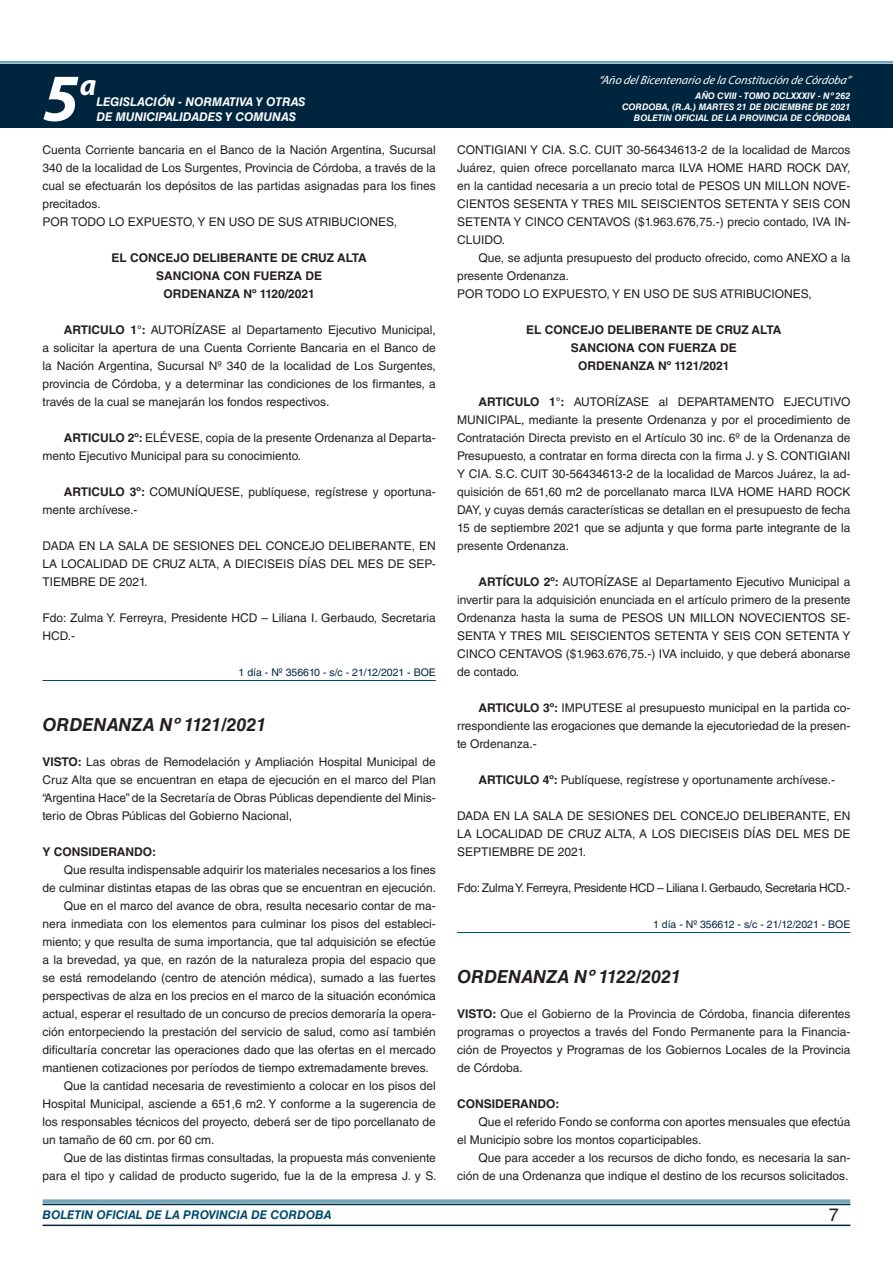
<style>
.page{position:relative;width:893px;height:1263px;background:#fff}
.page>*{position:absolute;margin:0;border:0;box-sizing:border-box;transform-origin:0 0}
.t1{font:italic 700 67.5px "Myriad Pro";color:#fff}
.t2{font:italic 700 30px "Myriad Pro";color:#fff}
.t3{font:italic 700 18px "Helvetica LT Std";color:#231f20}
.t4{font:18px "Helvetica LT Std";color:#231f20}
.t5{font:12px/18px "Helvetica LT Std";color:#231f20;text-align:justify}
.t6{font:700 12px/18px "Helvetica LT Std";color:#231f20;text-align:center}
.t7{font:12px "Helvetica LT Std";letter-spacing:-.025em;color:#231f20}
.t8{font:italic 700 12px "Helvetica LT Std";color:#fff}
.t9{font:italic 12px "Myriad Pro";color:#fff}
.t10{font:italic 700 12px "Helvetica LT Std";color:#004b6c}
.t11{font:10.5px "Helvetica LT Std";color:#00263f}
.t12{font:italic 700 9px/10.8px "Helvetica LT Std";color:#fff;text-align:right}
.s1{font-weight:700}
</style>
<div class="page">
<div style="left:0;top:61px;width:893px;height:6px;background:#fff;opacity:.75"></div>
<div style="left:0;top:64px;width:893px;height:64px;background:#00263f"></div>
<hr style="left:43px;top:1224px;width:807px;height:2px;background:#00263f">
<div style="left:42px;top:1198px;width:809px;height:8px;background:#fff;opacity:.75"></div>
<hr style="left:43px;top:680px;width:393px;height:1px;background:#004b6c">
<hr style="left:457px;top:932px;width:393px;height:1px;background:#004b6c">
<h1 class="t1" style="left:43px;top:54px;width:38px">5</h1>
<h2 class="t2" style="left:80px;top:66px;width:18px">a</h2>
<p class="t8" style="left:96px;top:95px;width:211px">LEGISLACIÓN - NORMATIVA Y OTRAS</p>
<p class="t8" style="left:96px;top:109px;width:201px">DE MUNICIPALIDADES Y COMUNAS</p>
<p class="t5" style="left:43px;top:141px;width:395px;text-align:left">Cuenta Corriente bancaria en el Banco de la Nación Argentina, Sucursal 340 de la localidad de Los Surgentes, Provincia de Córdoba, a través de la cual se efectuarán los depósitos de las partidas asignadas para los fines precitados.<br>POR TODO LO EXPUESTO, Y EN USO DE SUS ATRIBUCIONES,</p>
<p class="t6" style="left:112px;top:248px;width:257px">EL CONCEJO DELIBERANTE DE CRUZ ALTA<br>SANCIONA CON FUERZA DE<br>ORDENANZA Nº 1120/2021</p>
<p class="t5" style="left:43px;top:321px;width:395px;text-indent:21px"><span class="s1">ARTICULO 1°:</span> AUTORÍZASE al Departamento Ejecutivo Municipal, a solicitar la apertura de una Cuenta Corriente Bancaria en el Banco de la Nación Argentina, Sucursal Nº 340 de la localidad de Los Surgentes, provincia de Córdoba, y a determinar las condiciones de los firmantes, a través de la cual se manejarán los fondos respectivos.</p>
<p class="t5" style="left:43px;top:429px;width:395px;text-indent:21px"><span class="s1">ARTICULO 2º:</span> ELÉVESE, copia de la presente Ordenanza al Departa&shy;mento Ejecutivo Municipal para su conocimiento.</p>
<p class="t5" style="left:43px;top:483px;width:395px;text-indent:21px"><span class="s1">ARTICULO 3º:</span> COMUNÍQUESE, publíquese, regístrese y oportuna&shy;mente archívese.-</p>
<p class="t5" style="left:43px;top:537px;width:395px">DADA EN LA SALA DE SESIONES DEL CONCEJO DELIBERANTE, EN LA LOCALIDAD DE CRUZ ALTA, A DIECISEIS DÍAS DEL MES DE SEP-TIEMBRE DE 2021.</p>
<p class="t5" style="left:43px;top:609px;width:395px">Fdo: Zulma Y. Ferreyra, Presidente HCD – Liliana I. Gerbaudo, Secretaria<br>HCD.-</p>
<p class="t11" style="left:239px;top:666px;width:199px">1 día - Nº 356610 - s/c - 21/12/2021 - BOE</p>
<h3 class="t3" style="left:43px;top:714px;width:225px">ORDENANZA Nº 1121/2021</h3>
<p class="t5" style="left:43px;top:753px;width:395px"><span class="s1">VISTO:</span> Las obras de Remodelación y Ampliación Hospital Municipal de Cruz Alta que se encuentran en etapa de ejecución en el marco del Plan “Argentina Hace” de la Secretaría de Obras Públicas dependiente del Minis&shy;terio de Obras Públicas del Gobierno Nacional,</p>
<p class="t6" style="left:43px;top:842px;width:115px">Y CONSIDERANDO:</p>
<p class="t5" style="left:64px;top:861px;width:374px">Que resulta indispensable adquirir los materiales necesarios a los fines</p>
<p class="t5" style="left:43px;top:879px;width:395px">de culminar distintas etapas de las obras que se encuentran en ejecución.</p>
<p class="t5" style="left:64px;top:897px;width:374px">Que en el marco del avance de obra, resulta necesario contar de ma-</p>
<p class="t5" style="left:43px;top:915px;width:395px">nera inmediata con los elementos para culminar los pisos del estableci-</p>
<p class="t5" style="left:43px;top:933px;width:395px">miento; y que resulta de suma importancia, que tal adquisición se efectúe</p>
<p class="t5" style="left:43px;top:951px;width:395px">a la brevedad, ya que, en razón de la naturaleza propia del espacio que</p>
<p class="t5" style="left:43px;top:969px;width:395px">se está remodelando (centro de atención médica), sumado a las fuertes</p>
<p class="t5" style="left:43px;top:987px;width:395px">perspectivas de alza en los precios en el marco de la situación económica</p>
<p class="t5" style="left:43px;top:1005px;width:395px">actual, esperar el resultado de un concurso de precios demoraría la opera-</p>
<p class="t5" style="left:43px;top:1023px;width:395px">ción entorpeciendo la prestación del servicio de salud, como así también</p>
<p class="t5" style="left:43px;top:1041px;width:395px">dificultaría concretar las operaciones dado que las ofertas en el mercado</p>
<p class="t5" style="left:43px;top:1059px;width:388px">mantienen cotizaciones por períodos de tiempo extremadamente breves.</p>
<p class="t5" style="left:64px;top:1077px;width:374px">Que la cantidad necesaria de revestimiento a colocar en los pisos del</p>
<p class="t5" style="left:43px;top:1095px;width:395px">Hospital Municipal, asciende a 651,6 m2. Y conforme a la sugerencia de</p>
<p class="t5" style="left:43px;top:1113px;width:395px">los responsables técnicos del proyecto, deberá ser de tipo porcellanato de</p>
<p class="t5" style="left:43px;top:1131px;width:173px">un tamaño de 60 cm. por 60 cm.</p>
<p class="t5" style="left:64px;top:1149px;width:374px">Que de las distintas firmas consultadas, la propuesta más conveniente</p>
<p class="t5" style="left:43px;top:1167px;width:396px">para el tipo y calidad de producto sugerido, fue la de la empresa J. y S.</p>
<p class="t9" style="left:598px;top:72px;width:254px">“Año delBicentenario de la Constitución de Córdoba”</p>
<p class="t12" style="left:622px;top:91px;width:230px">AÑO CVIII - TOMO DCLXXXIV - Nº 262<br>CORDOBA, (R.A.) MARTES 21 DE DICIEMBRE DE 2021<br>BOLETIN OFICIAL DE LA PROVINCIA DE CÓRDOBA</p>
<p class="t5" style="left:457px;top:141px;width:395px">CONTIGIANI Y CIA. S.C. CUIT 30-56434613-2 de la localidad de Marcos Juárez, quien ofrece porcellanato marca ILVA HOME HARD ROCK DAY, en la cantidad necesaria a un precio total de PESOS UN MILLON NOVE-CIENTOS SESENTA Y TRES MIL SEISCIENTOS SETENTA Y SEIS CON SETENTA Y CINCO CENTAVOS ($1.963.676,75.-) precio contado, IVA IN-CLUIDO.</p>
<p class="t5" style="left:457px;top:249px;width:395px;text-align:left;text-indent:21px">Que, se adjunta presupuesto del producto ofrecido, como ANEXO a la presente Ordenanza.<br>POR TODO LO EXPUESTO, Y EN USO DE SUS ATRIBUCIONES,</p>
<p class="t6" style="left:526px;top:320px;width:257px">EL CONCEJO DELIBERANTE DE CRUZ ALTA<br>SANCIONA CON FUERZA DE<br>ORDENANZA Nº 1121/2021</p>
<p class="t5" style="left:457px;top:393px;width:395px;text-indent:21px"><span class="s1">ARTICULO 1°:</span> AUTORÍZASE al DEPARTAMENTO EJECUTIVO MUNICIPAL, mediante la presente Ordenanza y por el procedimiento de Contratación Directa previsto en el Artículo 30 inc. 6º de la Ordenanza de Presupuesto, a contratar en forma directa con la firma J. y S. CONTIGIANI Y CIA. S.C. CUIT 30-56434613-2 de la localidad de Marcos Juárez, la ad&shy;quisición de 651,60 m2 de porcellanato marca ILVA HOME HARD ROCK DAY, y cuyas demás características se detallan en el presupuesto de fecha 15 de septiembre 2021 que se adjunta y que forma parte integrante de la presente Ordenanza.</p>
<p class="t5" style="left:457px;top:573px;width:395px;text-indent:21px"><span class="s1">ARTÍCULO 2º:</span> AUTORÍZASE al Departamento Ejecutivo Municipal a invertir para la adquisición enunciada en el artículo primero de la presente Ordenanza hasta la suma de PESOS UN MILLON NOVECIENTOS SE-SENTA Y TRES MIL SEISCIENTOS SETENTA Y SEIS CON SETENTA Y CINCO CENTAVOS ($1.963.676,75.-) IVA incluido, y que deberá abonarse de contado.</p>
<p class="t5" style="left:457px;top:699px;width:395px;text-indent:21px"><span class="s1">ARTICULO 3º:</span> IMPUTESE al presupuesto municipal en la partida co&shy;rrespondiente las erogaciones que demande la ejecutoriedad de la presen&shy;te Ordenanza.-</p>
<p class="t5" style="left:478px;top:771px;width:358px"><span class="s1">ARTICULO 4º:</span> Publíquese, regístrese y oportunamente archívese.-</p>
<p class="t5" style="left:457px;top:807px;width:395px">DADA EN LA SALA DE SESIONES DEL CONCEJO DELIBERANTE, EN LA LOCALIDAD DE CRUZ ALTA, A LOS DIECISEIS DÍAS DEL MES DE SEPTIEMBRE DE 2021.</p>
<p class="t7" style="left:457px;top:881px;width:395px">Fdo: Zulma Y. Ferreyra, Presidente HCD – Liliana I. Gerbaudo, Secretaria HCD.-</p>
<p class="t11" style="left:653px;top:918px;width:199px">1 día - Nº 356612 - s/c - 21/12/2021 - BOE</p>
<h3 class="t3" style="left:457px;top:966px;width:225px">ORDENANZA Nº 1122/2021</h3>
<p class="t5" style="left:457px;top:1005px;width:395px"><span class="s1">VISTO:</span> Que el Gobierno de la Provincia de Córdoba, financia diferentes programas o proyectos a través del Fondo Permanente para la Financia&shy;ción de Proyectos y Programas de los Gobiernos Locales de la Provincia de Córdoba.</p>
<p class="t6" style="left:457px;top:1094px;width:104px">CONSIDERANDO:</p>
<p class="t5" style="left:457px;top:1113px;width:395px;text-indent:21px">Que el referido Fondo se conforma con aportes mensuales que efectúa el Municipio sobre los montos coparticipables.</p>
<p class="t5" style="left:457px;top:1149px;width:395px;text-align:right">Que para acceder a los recursos de dicho fondo, es necesaria la san&shy;ción de una Ordenanza que indique el destino de los recursos solicitados.</p>
<p class="t10" style="left:43px;top:1208px;width:290px">BOLETIN OFICIAL DE LA PROVINCIA DE CORDOBA</p>
<h3 class="t4" style="left:829px;top:1204px;width:12px">7</h3>
</div>
